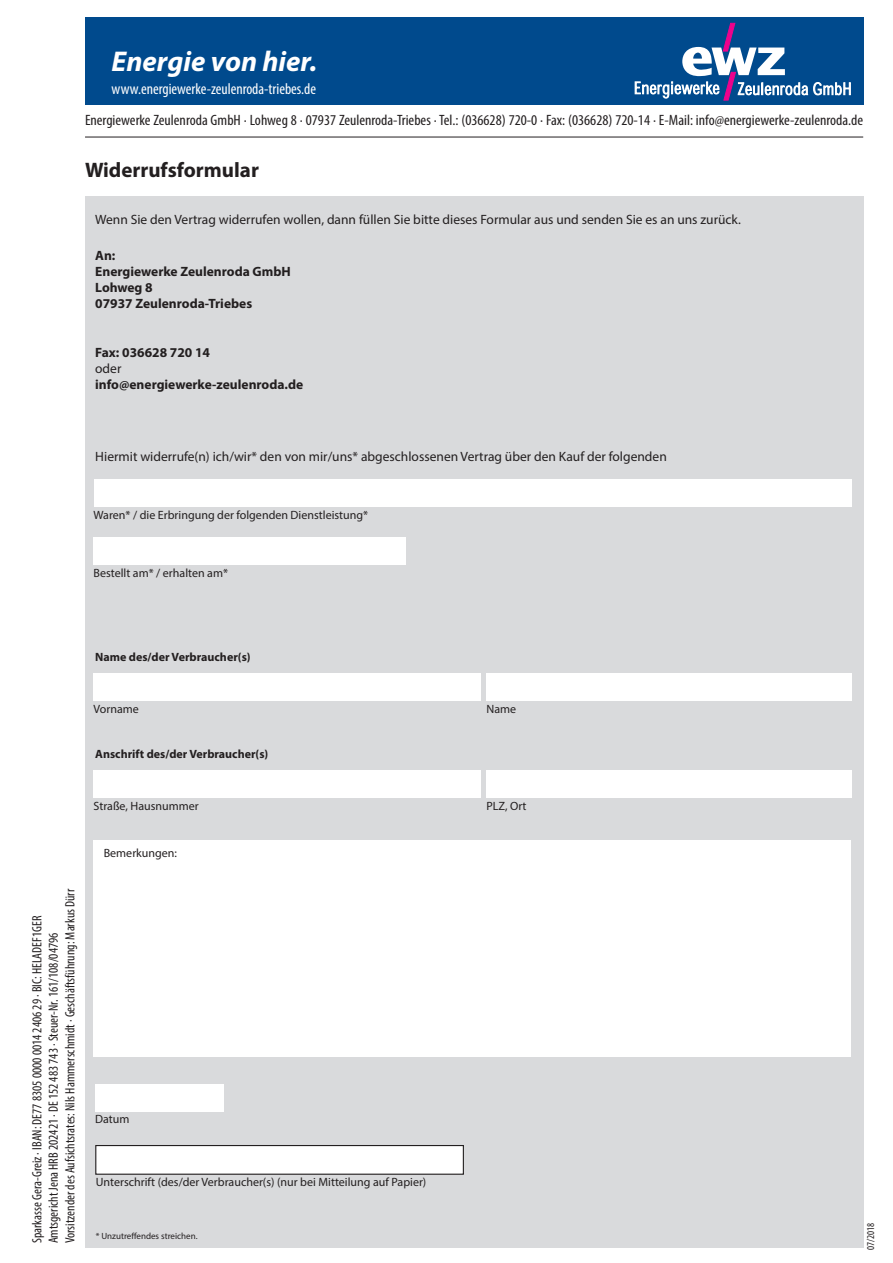
<style>
.page{position:relative;width:893px;height:1263px;background:#fff}
.page>*{position:absolute;margin:0;border:0;box-sizing:border-box;transform-origin:0 0}
.t1{font:italic 700 28.65px "Myriad Pro";color:#fff}
.t2{font:700 21px "Myriad Pro";color:#231f20}
.t3{font:condensed 15.6px "Myriad Pro";color:#fff}
.t4{font:condensed 15px "Myriad Pro";color:#231f20;scale:1.05 1}
.t5{font:condensed 13.5px/16.5px "Myriad Pro";color:#231f20}
.t6{font:13.5px "Myriad Pro";color:#231f20}
.t7{font:700 13.5px/16.2px "Myriad Pro";color:#231f20}
.t8{font:12px "Myriad Pro";color:#231f20}
.t9{font:700 12px "Myriad Pro";color:#231f20}
.t10{font:condensed 10.5px "Myriad Pro";color:#231f20}
.t11{font:9px "Myriad Pro";color:#231f20}
</style>
<div class="page">
<div style="left:85px;top:197px;width:778px;height:1051px;background:#d9dadc"></div>
<div style="left:85px;top:18px;width:778px;height:87px;background:#004a8d"></div>
<svg style="left:634px;top:23px;width:217px;height:78px"></svg>
<hr style="left:85px;top:137px;width:778px;height:1px;background:#231f20">
<div style="left:94px;top:673px;width:387px;height:28px;background:#fff"></div>
<div style="left:94px;top:840px;width:757px;height:217px;background:#fff"></div>
<div style="left:94px;top:770px;width:387px;height:28px;background:#fff"></div>
<div style="left:486px;top:673px;width:365px;height:28px;background:#fff"></div>
<div style="left:486px;top:770px;width:365px;height:28px;background:#fff"></div>
<div style="left:94px;top:479px;width:757px;height:28px;background:#fff"></div>
<div style="left:94px;top:537px;width:312px;height:28px;background:#fff"></div>
<div style="left:96px;top:1145px;width:367px;height:29px;background:#fff"></div>
<div style="left:95px;top:1145px;width:369px;height:30px;border:1px solid #231f20"></div>
<div style="left:95px;top:1084px;width:129px;height:28px;background:#fff"></div>
<h1 class="t1" style="left:112px;top:43px;width:207px">Energie von hier.</h1>
<p class="t3" style="left:112px;top:80px;width:206px">www.energiewerke-zeulenroda-triebes.de</p>
<p class="t4" style="left:85px;top:111px;width:743px">Energiewerke Zeulenroda GmbH · Lohweg 8 · 07937 Zeulenroda-Triebes · Tel.: (036628) 720-0 · Fax: (036628) 720-14 · E-Mail: info@energiewerke-zeulenroda.de</p>
<h2 class="t2" style="left:85px;top:156px;width:175px">Widerrufsformular</h2>
<p class="t6" style="left:95px;top:211px;width:647px">Wenn Sie den Vertrag widerrufen wollen, dann füllen Sie bitte dieses Formular aus und senden Sie es an uns zurück.</p>
<p class="t7" style="left:95px;top:247px;width:197px">An:<br>Energiewerke Zeulenroda GmbH<br>Lohweg 8<br>07937 Zeulenroda-Triebes</p>
<p class="t7" style="left:95px;top:344px;width:116px">Fax: 036628 720 14</p>
<p class="t6" style="left:95px;top:360px;width:28px">oder</p>
<p class="t7" style="left:95px;top:376px;width:210px">info@energiewerke-zeulenroda.de</p>
<p class="t6" style="left:95px;top:448px;width:573px">Hiermit widerrufe(n) ich/wir* den von mir/uns* abgeschlossenen Vertrag über den Kauf der folgenden</p>
<p class="t8" style="left:94px;top:508px;width:276px">Waren* / die Erbringung der folgenden Dienstleistung*</p>
<p class="t8" style="left:94px;top:566px;width:136px">Bestellt am* / erhalten am*</p>
<p class="t9" style="left:95px;top:649px;width:157px">Name des/der Verbraucher(s)</p>
<p class="t8" style="left:94px;top:702px;width:47px">Vorname</p>
<p class="t9" style="left:95px;top:746px;width:175px">Anschrift des/der Verbraucher(s)</p>
<p class="t8" style="left:486px;top:702px;width:31px">Name</p>
<p class="t5" style="left:28px;top:1243px;width:356px;rotate:-90deg">Sparkasse Gera-Greiz · IBAN: DE77 8305 0000 0014 2406 29 · BIC: HELADEF1GER<br>Amtsgericht Jena HRB 202421 · DE 152 483 743 · Steuer-Nr. 161/108/04796<br>Vorsitzender des Aufsichtsrates: Nils Hammerschmidt · Geschäftsführung: Markus Dürr</p>
<p class="t8" style="left:94px;top:799px;width:107px">Straße, Hausnummer</p>
<p class="t8" style="left:104px;top:845px;width:75px">Bemerkungen:</p>
<p class="t8" style="left:486px;top:799px;width:42px">PLZ, Ort</p>
<p class="t8" style="left:95px;top:1112px;width:36px">Datum</p>
<p class="t8" style="left:96px;top:1175px;width:332px">Unterschrift (des/der Verbraucher(s) (nur bei Mitteilung auf Papier)</p>
<p class="t11" style="left:96px;top:1231px;width:103px">* Unzutreffendes streichen.</p>
<p class="t10" style="left:864px;top:1250px;width:29px;rotate:-90deg">07/2018</p>
</div>
